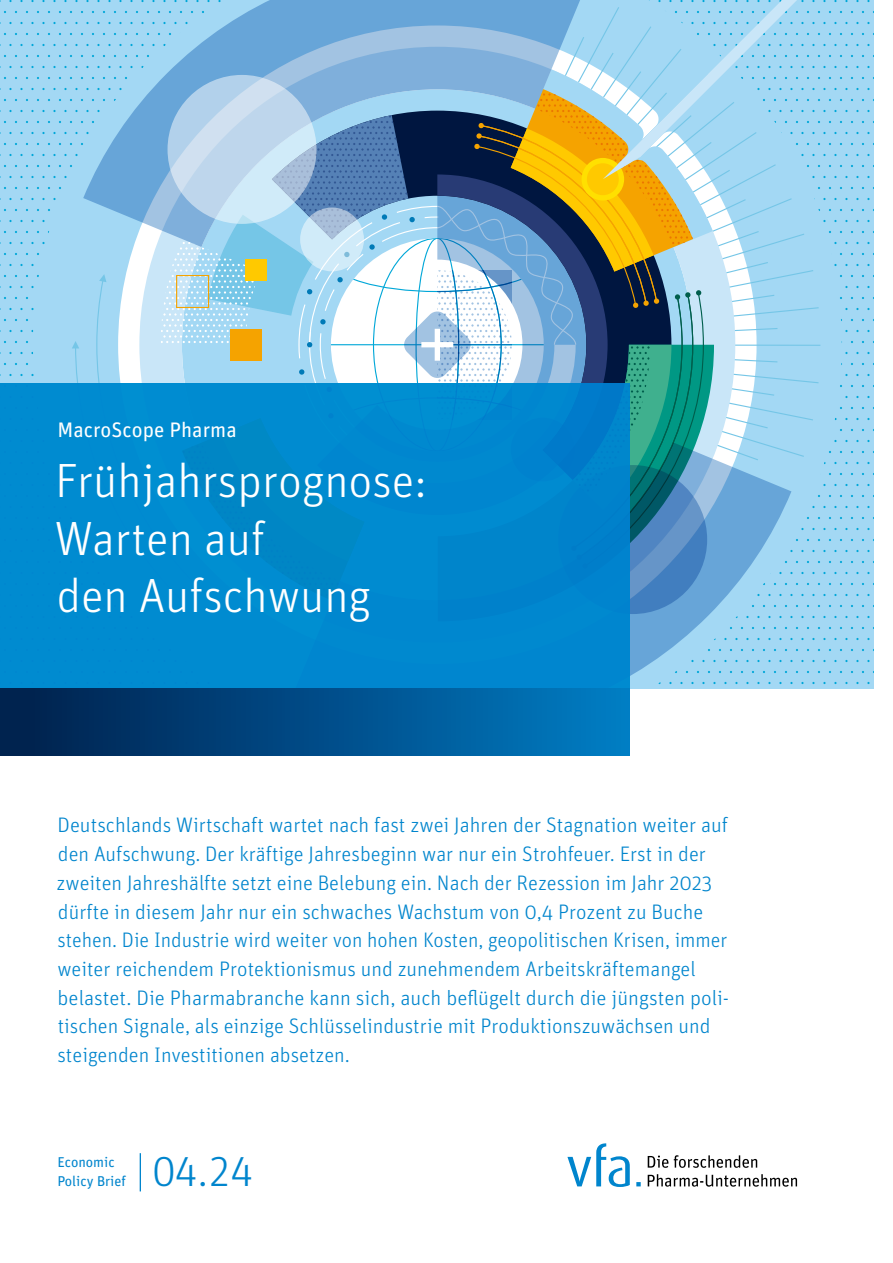
<style>
.page{position:relative;width:893px;height:1263px;background:#fff}
.page>*{position:absolute;margin:0;border:0;box-sizing:border-box;transform-origin:0 0}
.t1{font:300 48px/57.4px "Unit Pro";color:#fff}
.t2{font:300 42px "Unit Pro";color:#0085cd}
.t3{font:300 21px/28.7px "Unit Pro";color:#0085cd}
.t4{font:21px "Unit Pro";color:#fff}
.t5{font:14.25px/19.2px "Unit Pro";color:#0085cd}
</style>
<div class="page">
<div style="left:0;top:0;width:72px;height:383px;background:#a3d8f4"></div>
<div style="left:791px;top:0;width:83px;height:689px;background:#a3d8f4"></div>
<svg style="left:630px;top:602px;width:161px;height:87px;background:#91caec"></svg>
<svg style="left:72px;top:0;width:779px;height:602px;background:#94bed1"></svg>
<svg style="left:168px;top:75px;width:148px;height:149px;background:#c1d9ed"></svg>
<svg style="left:300px;top:207px;width:64px;height:64px;background:#c4ddef"></svg>
<svg style="left:558px;top:465px;width:149px;height:149px;background:#3d7dac"></svg>
<div style="left:230px;top:329px;width:32px;height:32px;background:#f5a300"></div>
<div style="left:176px;top:275px;width:33px;height:33px;border:1px solid #f5a300"></div>
<div style="left:246px;top:260px;width:21px;height:21px;background:#ffc900"></div>
<div style="left:0;top:383px;width:630px;height:324px;background:#0085cd"></div>
<svg style="left:648px;top:1155px;width:20px;height:13px"></svg>
<svg style="left:674px;top:1155px;width:83px;height:13px"></svg>
<svg style="left:648px;top:1174px;width:149px;height:13px"></svg>
<svg style="left:567px;top:1143px;width:63px;height:44px"></svg>
<svg style="left:636px;top:1182px;width:5px;height:4px"></svg>
<hr style="left:140px;top:1153px;width:1px;height:38px;background:#0085cd">
<div style="left:0;top:689px;width:630px;height:67px;background:linear-gradient(to right,#001e4b,#007cc4)"></div>
<p class="t4" style="left:57px;top:416px;width:181px">MacroScope Pharma</p>
<h1 class="t1" style="left:55px;top:451px;width:373px">Frühjahrsprognose:<br>Warten auf<br>den Aufschwung</h1>
<p class="t3" style="left:57px;top:810px;width:674px">Deutschlands Wirtschaft wartet nach fast zwei Jahren der Stagnation weiter auf den Aufschwung. Der kräftige Jahresbeginn war nur ein Strohfeuer. Erst in der zweiten Jahreshälfte setzt eine Belebung ein. Nach der Rezession im Jahr 2023 dürfte in diesem Jahr nur ein schwaches Wachstum von 0,4 Prozent zu Buche stehen. Die Industrie wird weiter von hohen Kosten, geopolitischen Krisen, immer weiter reichendem Protektionismus und zunehmendem Arbeitskräftemangel belastet. Die Pharmabranche kann sich, auch beflügelt durch die jüngsten poli&shy;tischen Signale, als einzige Schlüsselindustrie mit Produktionszuwächsen und steigenden Investitionen absetzen.</p>
<p class="t5" style="left:57px;top:1152px;width:70px">Economic<br>Policy Brief</p>
<h2 class="t2" style="left:152px;top:1147px;width:102px">04.24</h2>
</div>
